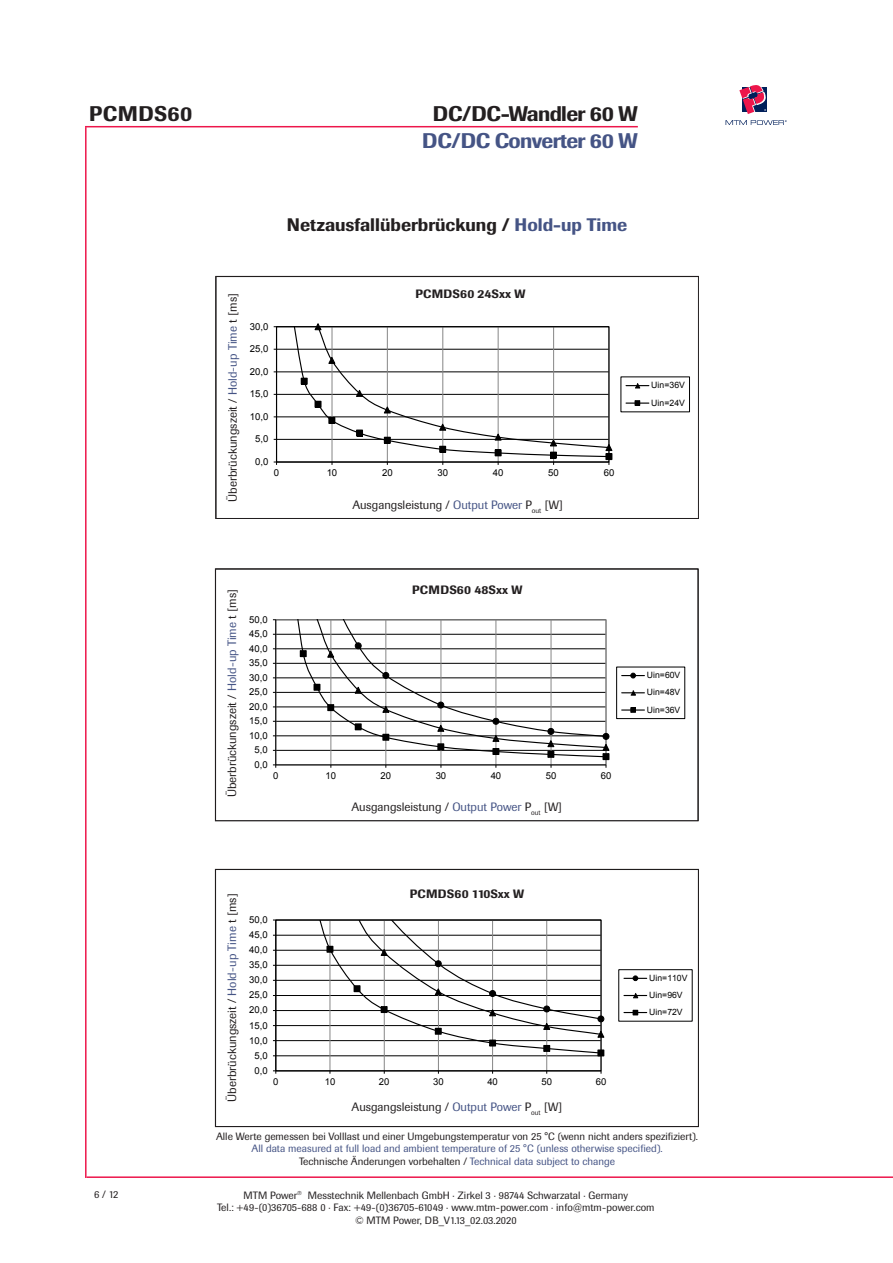
<style>
.page{position:relative;width:893px;height:1263px;background:#fff}
.page>*{position:absolute;margin:0;border:0;box-sizing:border-box;transform-origin:0 0}
.t1{font:500 21px "Supersonic BSK";letter-spacing:-.03em;color:#455485}
.t2{font:500 21px "Supersonic BSK";letter-spacing:-.03em;color:#231f20}
.t3{font:500 21px "Supersonic BSK";letter-spacing:.02em;color:#231f20}
.t4{font:500 18px "Supersonic BSK";color:#231f20}
.t5{font:12px "Supersonic BSK";color:#231f20}
.t6{font:500 12px "Supersonic BSK";letter-spacing:.02em;color:#231f20}
.t7{font:500 12px "Supersonic BSK";color:#231f20}
.t8{font:10.5px/12.6px "Supersonic BSK";color:#231f20;text-align:center}
.t9{font:10.5px/12.6px "Supersonic BSK";color:#455485;text-align:center}
.t10{font:9.6px "Arial";letter-spacing:-.005em;color:#000}
.t11{font:9.45px "Arial";letter-spacing:-.005em;color:#000}
.t12{font:8.7px/17.2px "Arial";color:#000}
.s1{color:#455485}
.s2{color:#231f20}
</style>
<div class="page">
<hr style="left:87px;top:1176px;width:806px;height:2px;background:#ed164b">
<hr style="left:85px;top:127px;width:2px;height:1051px;background:#ed164b">
<hr style="left:85px;top:126px;width:553px;height:1px;background:#ed164b">
<svg style="left:726px;top:85px;width:61px;height:40px"></svg>
<hr style="left:276px;top:750px;width:330px;height:1px;background:#000">
<hr style="left:276px;top:735px;width:330px;height:1px;background:#000">
<hr style="left:276px;top:721px;width:330px;height:1px;background:#000">
<hr style="left:276px;top:707px;width:330px;height:1px;background:#000">
<hr style="left:276px;top:692px;width:330px;height:1px;background:#000">
<hr style="left:276px;top:678px;width:330px;height:1px;background:#000">
<hr style="left:276px;top:663px;width:330px;height:1px;background:#000">
<hr style="left:276px;top:648px;width:330px;height:1px;background:#000">
<hr style="left:276px;top:634px;width:330px;height:1px;background:#000">
<hr style="left:275px;top:620px;width:1px;height:145px;background:#000">
<hr style="left:276px;top:765px;width:330px;height:1px;background:#000">
<svg style="left:288px;top:620px;width:322px;height:148px"></svg>
<div style="left:300px;top:650px;width:7px;height:7px;border:1px solid #000"></div>
<div style="left:616px;top:667px;width:69px;height:52px;border:1px solid #000"></div>
<svg style="left:622px;top:673px;width:22px;height:5px"></svg>
<svg style="left:622px;top:690px;width:22px;height:6px"></svg>
<hr style="left:622px;top:709px;width:22px;height:2px;background:#000">
<svg style="left:630px;top:707px;width:6px;height:6px"></svg>
<div style="left:215px;top:569px;width:483px;height:252px;border:1px solid #231f20"></div>
<svg style="left:273px;top:323px;width:417px;height:142px"></svg>
<div style="left:216px;top:276px;width:483px;height:243px;border:1px solid #231f20"></div>
<hr style="left:276px;top:1055px;width:325px;height:1px;background:#000">
<hr style="left:276px;top:1040px;width:325px;height:1px;background:#000">
<hr style="left:276px;top:1025px;width:325px;height:1px;background:#000">
<hr style="left:276px;top:1010px;width:325px;height:1px;background:#000">
<hr style="left:276px;top:995px;width:325px;height:1px;background:#000">
<hr style="left:276px;top:980px;width:325px;height:1px;background:#000">
<hr style="left:276px;top:965px;width:325px;height:1px;background:#000">
<hr style="left:276px;top:950px;width:325px;height:1px;background:#000">
<hr style="left:276px;top:935px;width:325px;height:1px;background:#000">
<hr style="left:330px;top:920px;width:1px;height:151px;background:#868686">
<hr style="left:384px;top:920px;width:1px;height:151px;background:#868686">
<hr style="left:438px;top:920px;width:1px;height:151px;background:#868686">
<hr style="left:492px;top:920px;width:1px;height:151px;background:#868686">
<hr style="left:546px;top:920px;width:1px;height:151px;background:#868686">
<hr style="left:276px;top:920px;width:1px;height:151px;background:#000">
<hr style="left:276px;top:1070px;width:325px;height:1px;background:#000">
<svg style="left:315px;top:920px;width:290px;height:136px"></svg>
<div style="left:327px;top:946px;width:6px;height:7px;border:1px solid #000"></div>
<div style="left:619px;top:969px;width:73px;height:52px;border:1px solid #000"></div>
<svg style="left:624px;top:975px;width:23px;height:6px"></svg>
<svg style="left:624px;top:993px;width:23px;height:6px"></svg>
<svg style="left:624px;top:1010px;width:23px;height:5px"></svg>
<div style="left:215px;top:869px;width:484px;height:258px;border:1px solid #231f20"></div>
<p class="t3" style="left:89px;top:101px;width:105px">PCMDS60</p>
<p class="t2" style="left:433px;top:101px;width:206px">DC/DC-Wandler 60 W</p>
<p class="t1" style="left:422px;top:128px;width:217px">DC/DC Converter 60 W</p>
<p class="t4" style="left:287px;top:214px;width:342px">Netzausfallüberbrückung / <span class="s1">Hold-up Time</span></p>
<p class="t5" style="left:226px;top:501px;width:210px;rotate:-90deg">Überbrückungszeit / <span class="s1">Hold-up Time</span> t [ms]</p>
<p class="t10" style="left:250px;top:320px;width:20px">30,0</p>
<p class="t10" style="left:250px;top:343px;width:20px">25,0</p>
<p class="t10" style="left:250px;top:365px;width:20px">20,0</p>
<p class="t10" style="left:250px;top:388px;width:20px">15,0</p>
<p class="t10" style="left:250px;top:410px;width:20px">10,0</p>
<p class="t10" style="left:255px;top:433px;width:15px">5,0</p>
<p class="t10" style="left:255px;top:455px;width:15px">0,0</p>
<p class="t6" style="left:415px;top:286px;width:111px">PCMDS60 24Sxx W</p>
<p class="t10" style="left:274px;top:467px;width:7px">0</p>
<p class="t10" style="left:327px;top:467px;width:12px">10</p>
<p class="t10" style="left:382px;top:467px;width:12px">20</p>
<p class="t10" style="left:437px;top:467px;width:12px">30</p>
<p class="t10" style="left:493px;top:467px;width:12px">40</p>
<p class="t10" style="left:548px;top:467px;width:12px">50</p>
<p class="t10" style="left:604px;top:467px;width:12px">60</p>
<p class="t5" style="left:352px;top:498px;width:212px">Ausgangsleistung / <span class="s1">Output Power</span> P<sub>out</sub> [W]</p>
<p class="t12" style="left:651px;top:377px;width:35px">Uin=36V<br>Uin=24V</p>
<p class="t5" style="left:225px;top:797px;width:210px;rotate:-90deg">Überbrückungszeit / <span class="s1">Hold-up Time</span> t [ms]</p>
<p class="t10" style="left:249px;top:613px;width:20px">50,0</p>
<p class="t10" style="left:249px;top:627px;width:20px">45,0</p>
<p class="t10" style="left:249px;top:642px;width:20px">40,0</p>
<p class="t10" style="left:249px;top:656px;width:20px">35,0</p>
<p class="t10" style="left:249px;top:671px;width:20px">30,0</p>
<p class="t10" style="left:249px;top:685px;width:20px">25,0</p>
<p class="t10" style="left:249px;top:700px;width:20px">20,0</p>
<p class="t10" style="left:249px;top:714px;width:20px">15,0</p>
<p class="t10" style="left:249px;top:729px;width:20px">10,0</p>
<p class="t10" style="left:255px;top:744px;width:15px">5,0</p>
<p class="t10" style="left:255px;top:758px;width:15px">0,0</p>
<p class="t6" style="left:412px;top:582px;width:112px">PCMDS60 48Sxx W</p>
<p class="t10" style="left:273px;top:769px;width:7px">0</p>
<p class="t10" style="left:326px;top:769px;width:12px">10</p>
<p class="t10" style="left:381px;top:769px;width:12px">20</p>
<p class="t10" style="left:436px;top:769px;width:12px">30</p>
<p class="t10" style="left:491px;top:769px;width:12px">40</p>
<p class="t10" style="left:546px;top:769px;width:12px">50</p>
<p class="t10" style="left:601px;top:769px;width:12px">60</p>
<p class="t5" style="left:352px;top:799px;width:212px">Ausgangsleistung / <span class="s1">Output Power</span> P<sub>out</sub> [W]</p>
<p class="t12" style="left:647px;top:667px;width:35px;text-align:justify">Uin=60V Uin=48V Uin=36V</p>
<p class="t5" style="left:225px;top:1102px;width:210px;rotate:-90deg">Überbrückungszeit / <span class="s1">Hold-up Time</span> t [ms]</p>
<p class="t11" style="left:249px;top:913px;width:20px">50,0</p>
<p class="t11" style="left:249px;top:928px;width:20px">45,0</p>
<p class="t11" style="left:249px;top:944px;width:20px">40,0</p>
<p class="t11" style="left:249px;top:959px;width:20px">35,0</p>
<p class="t11" style="left:249px;top:974px;width:20px">30,0</p>
<p class="t11" style="left:249px;top:989px;width:20px">25,0</p>
<p class="t11" style="left:249px;top:1004px;width:20px">20,0</p>
<p class="t11" style="left:249px;top:1019px;width:20px">15,0</p>
<p class="t11" style="left:249px;top:1034px;width:20px">10,0</p>
<p class="t11" style="left:255px;top:1049px;width:15px">5,0</p>
<p class="t11" style="left:255px;top:1064px;width:15px">0,0</p>
<p class="t7" style="left:410px;top:886px;width:116px">PCMDS60 110Sxx W</p>
<p class="t11" style="left:273px;top:1075px;width:7px">0</p>
<p class="t11" style="left:325px;top:1075px;width:12px">10</p>
<p class="t11" style="left:379px;top:1075px;width:12px">20</p>
<p class="t11" style="left:433px;top:1075px;width:12px">30</p>
<p class="t11" style="left:487px;top:1075px;width:12px">40</p>
<p class="t11" style="left:542px;top:1075px;width:12px">50</p>
<p class="t11" style="left:596px;top:1075px;width:12px">60</p>
<p class="t5" style="left:352px;top:1099px;width:212px">Ausgangsleistung / <span class="s1">Output Power</span> P<sub>out</sub> [W]</p>
<p class="t12" style="left:649px;top:969px;width:40px">Uin=110V<br>Uin=96V<br>Uin=72V</p>
<p class="t8" style="left:94px;top:1188px;width:26px">6 / 12</p>
<p class="t8" style="left:216px;top:1130px;width:484px">Alle Werte gemessen bei Volllast und einer Umgebungstemperatur von 25 °C (wenn nicht anders spezifiziert).</p>
<p class="t9" style="left:252px;top:1142px;width:413px">All data measured at full load and ambient temperature of 25 °C (unless otherwise specified).<br><span class="s2">Technische Änderungen vorbehalten /</span> Technical data subject to change</p>
<p class="t8" style="left:217px;top:1189px;width:439px">MTM Power➔ Messtechnik Mellenbach GmbH · Zirkel 3 · 98744 Schwarzatal · Germany<br>Tel.: +49-(0)36705-688 0 · Fax: +49-(0)36705-61049 · www.mtm-power.com · info@mtm-power.com © MTM Power, DB_V1.13_02.03.2020</p>
</div>
